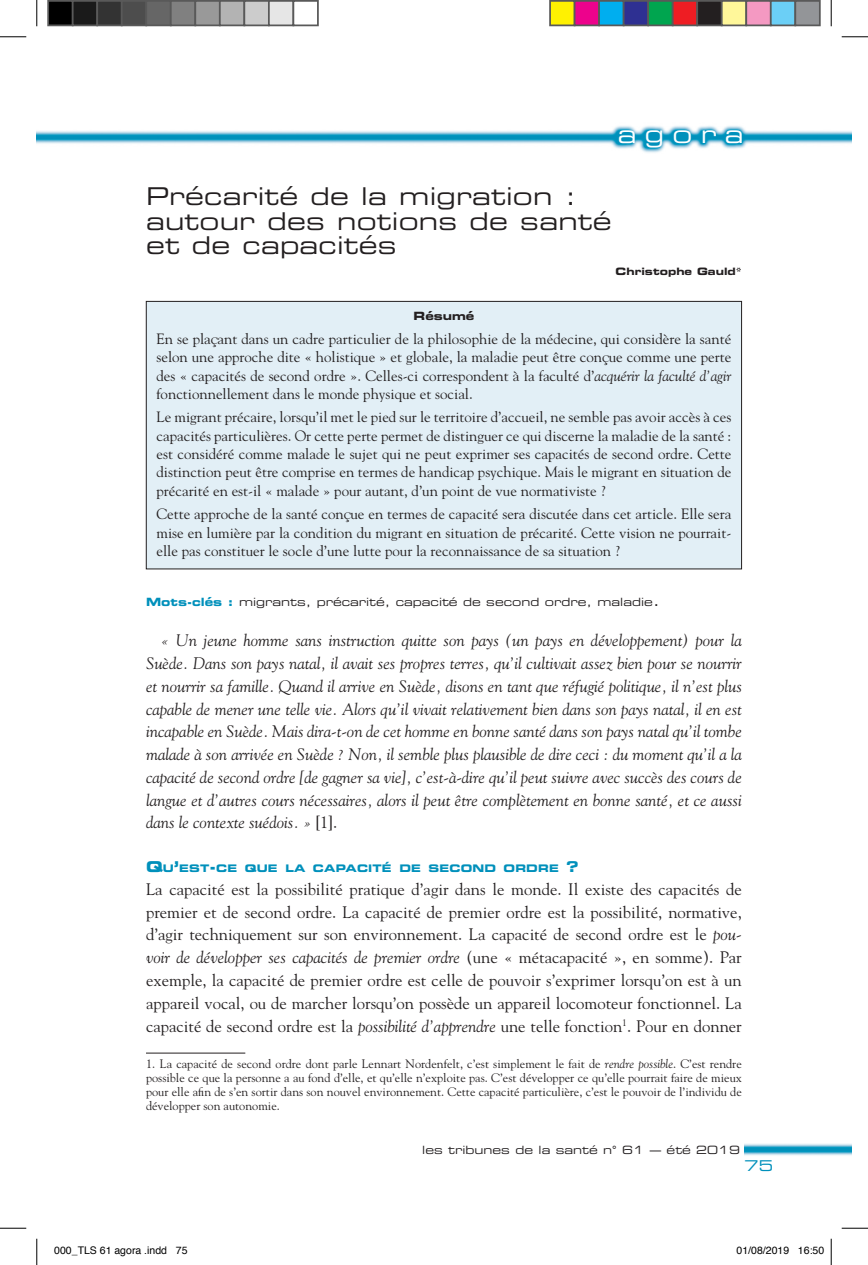
<style>
.page{position:relative;width:868px;height:1265px;background:#fff}
.page>*{position:absolute;margin:0;border:0;box-sizing:border-box;transform-origin:0 0}
.t1{font:24.5px/24.5px "Eurostile Extended Two";letter-spacing:.01em;color:#231f20}
.t2{font:24.5px "Eurostile Extended Two";letter-spacing:.34em;color:#fff}
.t3{font:italic 16.62px/22.8px "Goudy";color:#231f20;text-align:justify}
.t4{font:16.62px/22.8px "Goudy";color:#231f20;text-align:justify}
.t5{font:14.88px/18.4px "Goudy";color:#231f20;text-align:justify}
.t6{font:14.88px "Eurostile Extended Two";color:#0090bb}
.t7{font:12.25px/14px "Goudy";color:#231f20;text-align:justify}
.t8{font:11.38px "Eurostile Extended Two";color:#231f20}
.t9{font:11.38px "Eurostile Bold Extended Two";color:#231f20}
.t10{font:10.5px "Helvetica";color:#000}
.t11{font:10.33px "Eurostile Bold Extended Two";letter-spacing:.015em;color:#0090bb}
.t12{font:10.15px "Eurostile Bold Extended Two";color:#231f20}
.s1{font-style:italic}
.s2{font-family:"Eurostile Bold Extended Two";color:#0090bb}
.s3{font-size:14.88px}
.s4{font-style:normal}
</style>
<div class="page">
<img style="left:37px;top:126px;width:813px;height:27px">
<img style="left:744px;top:1143px;width:106px;height:13px">
<div style="left:146px;top:301px;width:595px;height:268px;background:#e2eff6"></div>
<div style="left:146px;top:301px;width:595px;height:268px;border:1px solid #231f20"></div>
<hr style="left:146px;top:1052px;width:99px;height:1px;background:#231f20">
<svg style="left:0;top:36px;width:26px;height:1px"></svg>
<svg style="left:841px;top:36px;width:26px;height:1px"></svg>
<svg style="left:0;top:1227px;width:26px;height:1px"></svg>
<svg style="left:841px;top:1227px;width:26px;height:1px"></svg>
<svg style="left:36px;top:0;width:1px;height:26px"></svg>
<svg style="left:36px;top:1238px;width:1px;height:26px"></svg>
<svg style="left:830px;top:0;width:1px;height:26px"></svg>
<svg style="left:830px;top:1238px;width:1px;height:26px"></svg>
<div style="left:48px;top:1px;width:25px;height:24px;background:#000"></div>
<div style="left:47px;top:0;width:27px;height:26px;border:2px solid #595959"></div>
<div style="left:73px;top:1px;width:24px;height:24px;background:#1a1a1a"></div>
<div style="left:72px;top:0;width:26px;height:26px;border:2px solid #595959"></div>
<div style="left:97px;top:1px;width:25px;height:24px;background:#333"></div>
<div style="left:96px;top:0;width:26px;height:26px;border:2px solid #595959"></div>
<div style="left:122px;top:1px;width:24px;height:24px;background:#4d4d4d"></div>
<div style="left:121px;top:0;width:26px;height:26px;border:2px solid #595959"></div>
<div style="left:146px;top:1px;width:25px;height:24px;background:#666"></div>
<div style="left:145px;top:0;width:27px;height:26px;border:2px solid #595959"></div>
<div style="left:171px;top:1px;width:24px;height:24px;background:#808080"></div>
<div style="left:170px;top:0;width:26px;height:26px;border:2px solid #595959"></div>
<div style="left:195px;top:1px;width:25px;height:24px;background:#999"></div>
<div style="left:194px;top:0;width:26px;height:26px;border:2px solid #595959"></div>
<div style="left:220px;top:1px;width:24px;height:24px;background:#b3b3b3"></div>
<div style="left:219px;top:0;width:26px;height:26px;border:2px solid #595959"></div>
<div style="left:244px;top:1px;width:25px;height:24px;background:#ccc"></div>
<div style="left:243px;top:0;width:27px;height:26px;border:2px solid #595959"></div>
<div style="left:269px;top:1px;width:24px;height:24px;background:#e6e6e6"></div>
<div style="left:268px;top:0;width:26px;height:26px;border:2px solid #595959"></div>
<div style="left:292px;top:0;width:26px;height:26px;border:2px solid #595959"></div>
<div style="left:550px;top:1px;width:24px;height:24px;background:#fff101"></div>
<div style="left:549px;top:0;width:26px;height:26px;border:2px solid #595959"></div>
<div style="left:574px;top:1px;width:25px;height:24px;background:#ed028c"></div>
<div style="left:573px;top:0;width:26px;height:26px;border:2px solid #595959"></div>
<div style="left:599px;top:1px;width:24px;height:24px;background:#00aeef"></div>
<div style="left:598px;top:0;width:26px;height:26px;border:2px solid #595959"></div>
<div style="left:623px;top:1px;width:25px;height:24px;background:#2e3092"></div>
<div style="left:622px;top:0;width:26px;height:26px;border:2px solid #595959"></div>
<div style="left:648px;top:1px;width:24px;height:24px;background:#00a54f"></div>
<div style="left:647px;top:0;width:26px;height:26px;border:2px solid #595959"></div>
<div style="left:672px;top:1px;width:25px;height:24px;background:#ee1d23"></div>
<div style="left:671px;top:0;width:26px;height:26px;border:2px solid #595959"></div>
<div style="left:697px;top:1px;width:24px;height:24px;background:#231f20"></div>
<div style="left:696px;top:0;width:26px;height:26px;border:2px solid #595959"></div>
<div style="left:721px;top:1px;width:25px;height:24px;background:#fff79a"></div>
<div style="left:720px;top:0;width:26px;height:26px;border:2px solid #595959"></div>
<div style="left:746px;top:1px;width:24px;height:24px;background:#f499c2"></div>
<div style="left:745px;top:0;width:26px;height:26px;border:2px solid #595959"></div>
<div style="left:770px;top:1px;width:25px;height:24px;background:#6bcff6"></div>
<div style="left:769px;top:0;width:26px;height:26px;border:2px solid #595959"></div>
<div style="left:795px;top:1px;width:24px;height:24px;background:#939598"></div>
<div style="left:794px;top:0;width:26px;height:26px;border:2px solid #595959"></div>
<h1 class="t2" style="left:617px;top:117px;width:127px">agora</h1>
<h1 class="t1" style="left:146px;top:183px;width:467px">Précarité de la migration : autour des notions de santé et de capacités</h1>
<p class="t12" style="left:615px;top:264px;width:128px">Christophe Gauld*</p>
<p class="t9" style="left:413px;top:308px;width:62px">Résumé</p>
<p class="t5" style="left:156px;top:329px;width:576px">En se plaçant dans un cadre particulier de la philosophie de la médecine, qui considère la santé selon une approche dite « holistique » et globale, la maladie peut être conçue comme une perte des « capacités de second ordre ». Celles-ci correspondent à la faculté d’<span class="s1">acquérir la faculté d’agir </span>fonctionnellement dans le monde physique et social.</p>
<p class="t5" style="left:156px;top:407px;width:576px">Le migrant précaire, lorsqu’il met le pied sur le territoire d’accueil, ne semble pas avoir accès à ces capacités particulières. Or cette perte permet de distinguer ce qui discerne la maladie de la santé : est considéré comme malade le sujet qui ne peut exprimer ses capacités de second ordre. Cette distinction peut être comprise en termes de handicap psychique. Mais le migrant en situation de précarité en est-il « malade » pour autant, d’un point de vue normativiste ?</p>
<p class="t5" style="left:156px;top:504px;width:576px">Cette approche de la santé conçue en termes de capacité sera discutée dans cet article. Elle sera mise en lumière par la condition du migrant en situation de précarité. Cette vision ne pourrait&shy;elle pas constituer le socle d’une lutte pour la reconnaissance de sa situation ?</p>
<p class="t8" style="left:146px;top:594px;width:515px"><span class="s2">Mots-clés :</span> migrants, précarité, capacité de second ordre, maladie<span class="s3">.</span></p>
<p class="t3" style="left:146px;top:629px;width:597px;text-indent:15px">« Un jeune homme sans instruction quitte son pays (un pays en développement) pour la Suède. Dans son pays natal, il avait ses propres terres, qu’il cultivait assez bien pour se nourrir et nourrir sa famille. Quand il arrive en Suède, disons en tant que réfugié politique, il n’est plus capable de mener une telle vie. Alors qu’il vivait relativement bien dans son pays natal, il en est incapable en Suède. Mais dira-t-on de cet homme en bonne santé dans son pays natal qu’il tombe malade à son arrivée en Suède ? Non, il semble plus plausible de dire ceci : du moment qu’il a la capacité de second ordre [de gagner sa vie], c’est-à-dire qu’il peut suivre avec succès des cours de langue et d’autres cours nécessaires, alors il peut être complètement en bonne santé, et ce aussi dans le contexte suédois. » <span class="s4">[1].</span></p>
<p class="t11" style="left:146px;top:861px;width:434px"><span class="s3">Q</span>U<span class="s3">’</span>EST<span class="s3">-</span>CE QUE LA CAPACITÉ DE SECOND ORDRE <span class="s3">?</span></p>
<p class="t4" style="left:146px;top:877px;width:597px">La capacité est la possibilité pratique d’agir dans le monde. Il existe des capacités de premier et de second ordre. La capacité de premier ordre est la possibilité, normative, d’agir techniquement sur son environnement. La capacité de second ordre est le <span class="s1">pou&shy;voir de développer ses capacités de premier ordre</span> (une « métacapacité », en somme). Par exemple, la capacité de premier ordre est celle de pouvoir s’exprimer lorsqu’on est à un appareil vocal, ou de marcher lorsqu’on possède un appareil locomoteur fonctionnel. La capacité de second ordre est la <span class="s1">possibilité d’apprendre</span> une telle fonction<sup>1</sup>. Pour en donner</p>
<p class="t7" style="left:146px;top:1056px;width:597px">1. La capacité de second ordre dont parle Lennart Nordenfelt, c’est simplement le fait de <span class="s1">rendre possible</span>. C’est rendre possible ce que la personne a au fond d’elle, et qu’elle n’exploite pas. C’est développer ce qu’elle pourrait faire de mieux pour elle afin de s’en sortir dans son nouvel environnement. Cette capacité particulière, c’est le pouvoir de l’individu de développer son autonomie.</p>
<p class="t8" style="left:422px;top:1141px;width:319px">les tribunes de la santé n° 61 — été 2019</p>
<p class="t6" style="left:744px;top:1154px;width:30px">75</p>
<p class="t10" style="left:54px;top:1242px;width:135px">000_TLS 61 agora .indd 75</p>
<p class="t10" style="left:736px;top:1242px;width:89px">01/08/2019 16:50</p>
</div>
